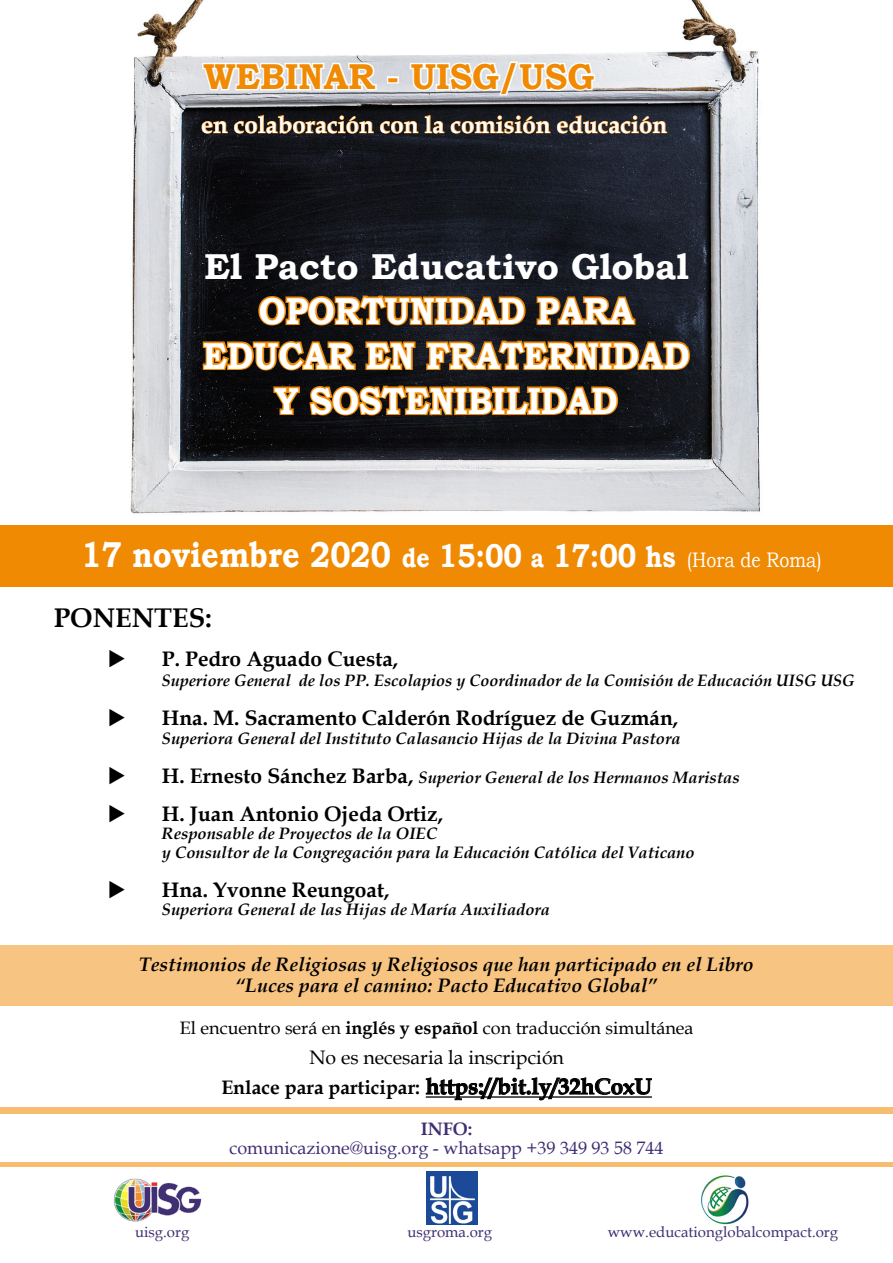
<style>
.page{position:relative;width:893px;height:1263px;background:#fff}
.page>*{position:absolute;margin:0;border:0;box-sizing:border-box;transform-origin:0 0}
.t1{font:700 37.5px/45px "Bookman Old Style";color:#fff;text-align:center;scale:.9 1}
.t2{font:700 36px "Bookman Old Style";color:#fff;scale:.85 1}
.t3{font:700 36px "Bookman Old Style";color:#fff}
.t4{font:700 36px "Bookman Old Style";color:#f08a03;scale:.95 1}
.t5{font:700 27px "Book Antiqua";color:#000}
.t6{font:700 24px "Book Antiqua";color:#fff}
.t7{font:700 22.5px "Book Antiqua";color:#000}
.t8{font:700 21px "Book Antiqua";color:#000}
.t9{font:italic 700 19.5px "Book Antiqua";color:#000}
.t10{font:19.5px "Book Antiqua";color:#000}
.t11{font:18px "Book Antiqua";color:#000}
.t12{font:18px "Book Antiqua";color:#402e72}
.t13{font:700 18px "Book Antiqua";color:#402e72}
.t14{font:italic 700 16.5px "Book Antiqua";color:#000}
.t15{font:15px "Book Antiqua";color:#402e72}
.s1{font-size:27px}
.s2{font-size:33px}
.s3{font-size:30px}
.s4{font-weight:400;font-size:21px}
.s5{font-style:normal;font-size:21px}
.s6{font-weight:700}
.s7{font-size:19.5px}
</style>
<div class="page">
<div style="left:0;top:945px;width:893px;height:60px;background:#f7c481"></div>
<img style="left:130px;top:0;width:631px;height:514px">
<div style="left:0;top:525px;width:893px;height:62px;background:#f08a03"></div>
<svg style="left:425px;top:1077px;width:227px;height:24px"></svg>
<div style="left:0;top:1107px;width:893px;height:6px;background:#f6bc6f"></div>
<svg style="left:201px;top:0;width:466px;height:135px"></svg>
<div style="left:0;top:1162px;width:893px;height:5px;background:#f6bc6f"></div>
<svg style="left:257px;top:291px;width:271px;height:37px;background:#724711"></svg>
<svg style="left:535px;top:294px;width:102px;height:32px;background:#7f4f12"></svg>
<svg style="left:201px;top:339px;width:156px;height:34px;background:#794809"></svg>
<svg style="left:364px;top:336px;width:53px;height:36px;background:#824f0d"></svg>
<svg style="left:425px;top:336px;width:267px;height:36px;background:#7b4d12"></svg>
<svg style="left:272px;top:385px;width:29px;height:31px"></svg>
<svg style="left:308px;top:381px;width:312px;height:37px;background:#76480d"></svg>
<img style="left:113px;top:1178px;width:89px;height:44px">
<img style="left:426px;top:1172px;width:52px;height:53px">
<img style="left:701px;top:1175px;width:48px;height:50px">
<p class="t4" style="left:203px;top:50px;width:413px">WEBINAR - UISG/USG</p>
<p class="t6" style="left:201px;top:108px;width:467px">en colaboración con la comisión educación</p>
<p class="t3" style="left:204px;top:240px;width:486px">El Pacto Educativo Global</p>
<p class="t1" style="left:203px;top:288px;width:542px">OPORTUNIDAD PARA<br>EDUCAR EN FRATERNIDAD</p>
<p class="t1" style="left:275px;top:378px;width:382px">Y SOSTENIBILIDAD</p>
<p class="t2" style="left:81px;top:529px;width:873px">17 noviembre 2020 <span class="s1">de</span> <span class="s2">15:00</span> <span class="s1">a</span> <span class="s2">17:00</span> <span class="s3">hs</span> <span class="s4">(Hora de Roma)</span></p>
<p class="t5" style="left:54px;top:600px;width:160px">PONENTES:</p>
<p class="t8" style="left:108px;top:645px;width:292px">◆ P. Pedro Aguado Cuesta,</p>
<p class="t14" style="left:162px;top:669px;width:694px">Superiore General de los PP. Escolapios y Coordinador de la Comisión de Educación UISG USG</p>
<p class="t8" style="left:108px;top:703px;width:572px">◆ Hna. M. Sacramento Calderón Rodríguez de Guzmán,</p>
<p class="t14" style="left:162px;top:727px;width:520px">Superiora General del Instituto Calasancio Hijas de la Divina Pastora</p>
<p class="t14" style="left:108px;top:766px;width:633px">◆ <span class="s5">H. Ernesto Sánchez Barba,</span> Superior General de los Hermanos Maristas</p>
<p class="t8" style="left:108px;top:799px;width:337px">◆ H. Juan Antonio Ojeda Ortiz,</p>
<p class="t14" style="left:162px;top:822px;width:277px">Responsable de Proyectos de la OIEC</p>
<p class="t14" style="left:162px;top:841px;width:534px">y Consultor de la Congregación para la Educación Católica del Vaticano</p>
<p class="t8" style="left:108px;top:876px;width:283px">◆ Hna. Yvonne Reungoat,</p>
<p class="t14" style="left:162px;top:898px;width:390px">Superiora General de las Hijas de María Auxiliadora</p>
<p class="t9" style="left:139px;top:951px;width:616px">Testimonios de Religiosas y Religiosos que han participado en el Libro</p>
<p class="t9" style="left:236px;top:972px;width:423px">“Luces para el camino: Pacto Educativo Global”</p>
<p class="t11" style="left:180px;top:1015px;width:515px">El encuentro será en <span class="s6">inglés y español</span> con traducción simultánea</p>
<p class="t10" style="left:309px;top:1044px;width:256px">No es necesaria la inscripción</p>
<p class="t7" style="left:221px;top:1071px;width:432px"><span class="s7">Enlace para participar:</span> https://bit.ly/32hCoxU</p>
<p class="t13" style="left:421px;top:1116px;width:53px">INFO:</p>
<p class="t12" style="left:229px;top:1136px;width:436px">comunicazione@uisg.org - whatsapp +39 349 93 58 744</p>
<p class="t15" style="left:135px;top:1221px;width:56px">uisg.org</p>
<p class="t15" style="left:407px;top:1221px;width:86px">usgroma.org</p>
<p class="t15" style="left:608px;top:1221px;width:232px">www.educationglobalcompact.org</p>
</div>
